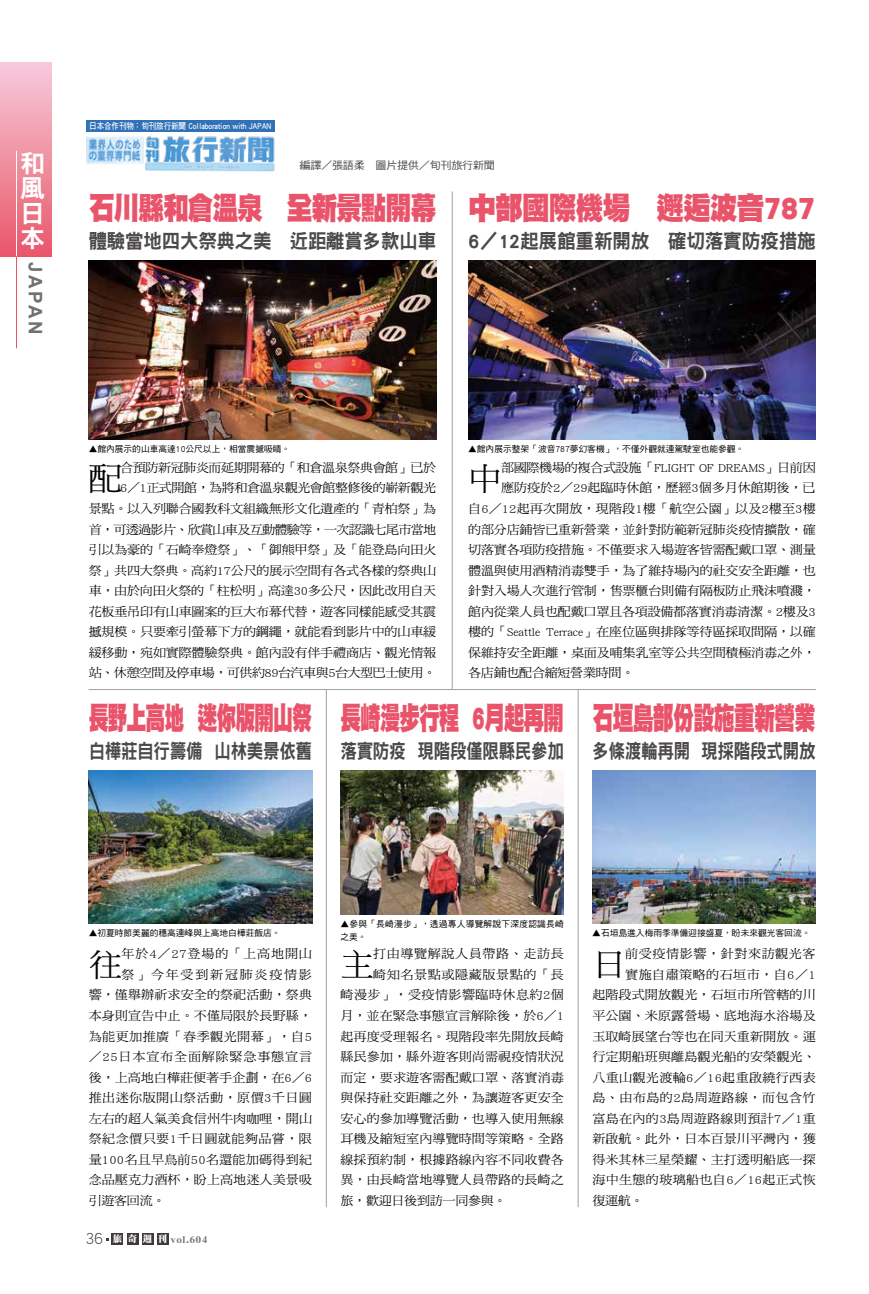
<style>
.page{position:relative;width:869px;height:1294px;background:#fff}
.page>*{position:absolute;margin:0;border:0;box-sizing:border-box;transform-origin:0 0}
.t1{font:32px "DF Ming Std W5";color:#000;scale:1.05 1}
.t2{font:31.12px "DF Hei Std W12";letter-spacing:-.05em;color:#e9546b;scale:.83 1}
.t3{font:31.12px "DF Hei Std W12";letter-spacing:-.05em;color:#e9546b;scale:.9 1}
.t4{font:31.12px "DF Hei Std W12";letter-spacing:-.05em;color:#e9546b;scale:.64 1}
.t5{font:31.12px "DF Hei Std W12";letter-spacing:-.05em;color:#e9546b;scale:.67 1}
.t6{font:31.12px "DF Hei Std W12";letter-spacing:-.05em;color:#e9546b;scale:.68 1}
.t7{font:24.88px/24.9px "DF Hei Std W9";color:#fff}
.t8{font:19.88px "DF Hei Std W9";letter-spacing:-.02em;color:#4c4948;scale:.83 1}
.t9{font:19.88px "DF Hei Std W9";letter-spacing:-.02em;color:#4c4948;scale:.94 1}
.t10{font:19.88px "DF Hei Std W9";letter-spacing:-.02em;color:#4c4948;scale:.93 1}
.t11{font:19.88px "DF Hei Std W9";letter-spacing:-.02em;color:#4c4948;scale:.84 1}
.t12{font:700 18.62px "Arial";letter-spacing:.15em;color:#727171}
.t13{font:12.38px "DF Ming Std W5";color:#000;scale:1.05 1}
.t14{font:12.38px/20.5px "DF Ming Std W5";letter-spacing:-.02em;color:#000;text-align:right;scale:1.05 1}
.t15{font:12.38px "DF Ming Std W5";letter-spacing:.03em;color:#000;scale:1.05 1}
.t16{font:12.38px "DF Ming Std W5";letter-spacing:-.025em;color:#000;scale:1.05 1}
.t17{font:12.38px "DF Ming Std W5";letter-spacing:.025em;color:#000;scale:1.05 1}
.t18{font:12.38px "DF Ming Std W5";letter-spacing:.045em;color:#000;scale:1.05 1}
.t19{font:12.38px "DF Ming Std W5";letter-spacing:.06em;color:#000;scale:1.05 1}
.t20{font:12.38px "DF Ming Std W5";letter-spacing:.065em;color:#000;scale:1.05 1}
.t21{font:12.38px "DF Ming Std W5";letter-spacing:.13em;color:#000;scale:1.05 1}
.t22{font:10.62px "DF Hei Std W5";letter-spacing:-.025em;color:#4c4948;scale:1.05 1}
.t23{font:9.38px "DF Ya Song GB5 Std W9";letter-spacing:.1em;color:#727171}
.t24{font:8.88px "DF Hei Std W7";letter-spacing:-.01em;color:#fff;scale:.85 1}
.t25{font:8.75px "DF Hei Std W5";color:#000}
.t26{font:8.75px/12.5px "DF Hei Std W5";letter-spacing:.025em;color:#000}
.s1{font-family:"DF Hei Std W3";font-size:16.62px;color:#3e3a39}
.s2{font-family:"DF Ming Std W12";color:#fff}
</style>
<div class="page">
<div style="left:86px;top:121px;width:188px;height:11px;background:#3071b8"></div>
<img style="left:86px;top:136px;width:188px;height:35px">
<hr style="left:89px;top:689px;width:726px;height:1px;background:#9fa0a0">
<hr style="left:451px;top:191px;width:1px;height:498px;background:#9fa0a0">
<hr style="left:326px;top:689px;width:1px;height:518px;background:#9fa0a0">
<hr style="left:577px;top:689px;width:1px;height:518px;background:#9fa0a0">
<img style="left:89px;top:260px;width:347px;height:179px">
<img style="left:468px;top:260px;width:347px;height:179px">
<img style="left:89px;top:770px;width:223px;height:153px">
<img style="left:340px;top:770px;width:223px;height:144px">
<img style="left:592px;top:770px;width:223px;height:153px">
<div style="left:0;top:62px;width:51px;height:194px;background:linear-gradient(to bottom,#f7cbdc,#e95869)"></div>
<hr style="left:16px;top:256px;width:1px;height:92px;background:#e9546b">
<hr style="left:16px;top:151px;width:1px;height:105px;background:#fff">
<div style="left:112px;top:1232px;width:11px;height:12px;background:#3e3a39"></div>
<div style="left:127px;top:1232px;width:11px;height:12px;background:#3e3a39"></div>
<div style="left:142px;top:1232px;width:11px;height:12px;background:#3e3a39"></div>
<div style="left:157px;top:1232px;width:11px;height:12px;background:#3e3a39"></div>
<h3 class="t7" style="left:20px;top:150px;width:26px">和風日本</h3>
<h3 class="t12" style="left:48px;top:262px;width:75px;rotate:90deg">JAPAN</h3>
<p class="t24" style="left:89px;top:121px;width:216px">日本合作刊物：旬刊旅行新聞 Collaboration with JAPAN</p>
<p class="t22" style="left:299px;top:159px;width:188px">編譯／張語柔　圖片提供／旬刊旅行新聞</p>
<p class="t2" style="left:89px;top:191px;width:420px">石川縣和倉溫泉　全新景點開幕</p>
<p class="t10" style="left:89px;top:230px;width:375px">體驗當地四大祭典之美　近距離賞多款山車</p>
<p class="t3" style="left:468px;top:191px;width:387px">中部國際機場　邂逅波音787</p>
<p class="t9" style="left:468px;top:230px;width:371px">6／12起展館重新開放　確切落實防疫措施</p>
<p class="t25" style="left:89px;top:444px;width:203px">▲館內展示的山車高達10公尺以上，相當震撼吸睛。</p>
<p class="t25" style="left:468px;top:444px;width:277px">▲館內展示整架「波音787夢幻客機」，不僅外觀就連駕駛室也能參觀。</p>
<p class="t14" style="left:89px;top:457px;width:332px">合預防新冠肺炎而延期開幕的「和倉溫泉祭典會館」已於<br>6／1正式開館，為將和倉溫泉觀光會館整修後的嶄新觀光<br>景點。以入列聯合國教科文組織無形文化遺產的「青柏祭」為首，可透過影片、欣賞山車及互動體驗等，一次認識七尾市當地引以為豪的「石崎奉燈祭」、「御熊甲祭」及「能登島向田火祭」共四大祭典。高約17公尺的展示空間有各式各樣的祭典山車，由於向田火祭的「柱松明」高達30多公尺，因此改用自天花板垂吊印有山車圖案的巨大布幕代替，遊客同樣能感受其震撼規模。只要牽引螢幕下方的鋼繩，就能看到影片中的山車緩緩移動，宛如實際體驗祭典。館內設有伴手禮商店、觀光情報站、休憩空間及停車場，可供約89台汽車與5台大型巴士使用。</p>
<p class="t1" style="left:468px;top:461px;width:34px">中</p>
<p class="t16" style="left:500px;top:461px;width:301px">部國際機場的複合式設施「FLIGHT OF DREAMS」日前因</p>
<p class="t1" style="left:89px;top:461px;width:34px">配</p>
<p class="t13" style="left:500px;top:481px;width:301px">應防疫於2／29起臨時休館，歷經3個多月休館期後，已</p>
<p class="t13" style="left:468px;top:502px;width:332px">自6／12起再次開放，現階段1樓「航空公園」以及2樓至3樓</p>
<p class="t13" style="left:468px;top:522px;width:332px">的部分店鋪皆已重新營業，並針對防範新冠肺炎疫情擴散，確</p>
<p class="t13" style="left:468px;top:543px;width:332px">切落實各項防疫措施。不僅要求入場遊客皆需配戴口罩、測量</p>
<p class="t13" style="left:468px;top:563px;width:332px">體溫與使用酒精消毒雙手，為了維持場內的社交安全距離，也</p>
<p class="t13" style="left:468px;top:584px;width:332px">針對入場人次進行管制，售票櫃台則備有隔板防止飛沫噴濺，</p>
<p class="t14" style="left:468px;top:601px;width:332px">館內從業人員也配戴口罩且各項設備都落實消毒清潔。2樓及3</p>
<p class="t13" style="left:468px;top:625px;width:332px">樓的「Seattle Terrace」在座位區與排隊等待區採取間隔，以確</p>
<p class="t13" style="left:468px;top:645px;width:332px">保維持安全距離，桌面及哺集乳室等公共空間積極消毒之外，</p>
<p class="t16" style="left:468px;top:666px;width:160px">各店鋪也配合縮短營業時間。</p>
<p class="t4" style="left:89px;top:700px;width:350px">長野上高地 迷你版開山祭</p>
<p class="t8" style="left:89px;top:739px;width:270px">白樺莊自行籌備 山林美景依舊</p>
<p class="t5" style="left:340px;top:700px;width:335px">長崎漫步行程 6月起再開</p>
<p class="t8" style="left:340px;top:739px;width:270px">落實防疫 現階段僅限縣民參加</p>
<p class="t6" style="left:592px;top:700px;width:330px">石垣島部份設施重新營業</p>
<p class="t11" style="left:592px;top:739px;width:267px">多條渡輪再開 現採階段式開放</p>
<p class="t25" style="left:89px;top:928px;width:193px">▲初夏時節美麗的穗高連峰與上高地白樺莊飯店。</p>
<p class="t26" style="left:340px;top:917px;width:225px">▲參與「長崎漫步」，透過專人導覽解說下深度認識長崎之美。</p>
<p class="t25" style="left:592px;top:928px;width:219px">▲石垣島進入梅雨季準備迎接盛夏，盼未來觀光客回流。</p>
<p class="t1" style="left:89px;top:947px;width:34px">往</p>
<p class="t20" style="left:121px;top:947px;width:183px">年於4／27登場的「上高地開山</p>
<p class="t21" style="left:121px;top:967px;width:183px">祭」今年受到新冠肺炎疫情影</p>
<p class="t13" style="left:89px;top:988px;width:214px">響，僅舉辦祈求安全的祭祀活動，祭典</p>
<p class="t13" style="left:89px;top:1008px;width:214px">本身則宣告中止。不僅局限於長野縣，</p>
<p class="t15" style="left:89px;top:1029px;width:214px">為能更加推廣「春季觀光開幕」，自5</p>
<p class="t19" style="left:89px;top:1049px;width:214px">／25日本宣布全面解除緊急事態宣言</p>
<p class="t13" style="left:89px;top:1070px;width:214px">後，上高地白樺莊便著手企劃，在6／6</p>
<p class="t15" style="left:89px;top:1090px;width:214px">推出迷你版開山祭活動，原價3千日圓</p>
<p class="t13" style="left:89px;top:1111px;width:214px">左右的超人氣美食信州牛肉咖哩，開山</p>
<p class="t15" style="left:89px;top:1132px;width:214px">祭紀念價只要1千日圓就能夠品嘗，限</p>
<p class="t13" style="left:89px;top:1152px;width:214px">量100名且早鳥前50名還能加碼得到紀</p>
<p class="t13" style="left:89px;top:1173px;width:214px">念品壓克力酒杯，盼上高地迷人美景吸</p>
<p class="t13" style="left:89px;top:1193px;width:75px">引遊客回流。</p>
<p class="t23" style="left:85px;top:1234px;width:123px"><span class="s1">36</span> <span class="s2">旅 奇週 刊</span> vol.604</p>
<p class="t1" style="left:340px;top:947px;width:34px">主</p>
<p class="t18" style="left:373px;top:947px;width:183px">打由導覽解說人員帶路、走訪長</p>
<p class="t18" style="left:373px;top:967px;width:183px">崎知名景點或隱藏版景點的「長</p>
<p class="t15" style="left:340px;top:988px;width:214px">崎漫步」，受疫情影響臨時休息約2個</p>
<p class="t13" style="left:340px;top:1008px;width:214px">月，並在緊急事態宣言解除後，於6／1</p>
<p class="t13" style="left:340px;top:1029px;width:214px">起再度受理報名。現階段率先開放長崎</p>
<p class="t13" style="left:340px;top:1049px;width:214px">縣民參加，縣外遊客則尚需視疫情狀況</p>
<p class="t13" style="left:340px;top:1070px;width:214px">而定，要求遊客需配戴口罩、落實消毒</p>
<p class="t13" style="left:340px;top:1090px;width:214px">與保持社交距離之外，為讓遊客更安全</p>
<p class="t13" style="left:340px;top:1111px;width:214px">安心的參加導覽活動，也導入使用無線</p>
<p class="t13" style="left:340px;top:1132px;width:214px">耳機及縮短室內導覽時間等策略。全路</p>
<p class="t13" style="left:340px;top:1152px;width:214px">線採預約制，根據路線內容不同收費各</p>
<p class="t13" style="left:340px;top:1173px;width:214px">異，由長崎當地導覽人員帶路的長崎之</p>
<p class="t16" style="left:340px;top:1193px;width:160px">旅，歡迎日後到訪一同參與。</p>
<p class="t1" style="left:592px;top:947px;width:34px">日</p>
<p class="t18" style="left:625px;top:947px;width:183px">前受疫情影響，針對來訪觀光客</p>
<p class="t15" style="left:625px;top:967px;width:183px">實施自肅策略的石垣市，自6／1</p>
<p class="t13" style="left:592px;top:988px;width:214px">起階段式開放觀光，石垣市所管轄的川</p>
<p class="t13" style="left:592px;top:1008px;width:214px">平公園、米原露營場、底地海水浴場及</p>
<p class="t13" style="left:592px;top:1029px;width:214px">玉取崎展望台等也在同天重新開放。運</p>
<p class="t13" style="left:592px;top:1049px;width:214px">行定期船班與離島觀光船的安榮觀光、</p>
<p class="t17" style="left:592px;top:1070px;width:214px">八重山觀光渡輪6／16起重啟繞行西表</p>
<p class="t15" style="left:592px;top:1090px;width:214px">島、由布島的2島周遊路線，而包含竹</p>
<p class="t17" style="left:592px;top:1111px;width:214px">富島在內的3島周遊路線則預計7／1重</p>
<p class="t13" style="left:592px;top:1132px;width:214px">新啟航。此外，日本百景川平灣內，獲</p>
<p class="t13" style="left:592px;top:1152px;width:214px">得米其林三星榮耀、主打透明船底一探</p>
<p class="t17" style="left:592px;top:1173px;width:214px">海中生態的玻璃船也自6／16起正式恢</p>
<p class="t13" style="left:592px;top:1193px;width:50px">復運航。</p>
</div>
